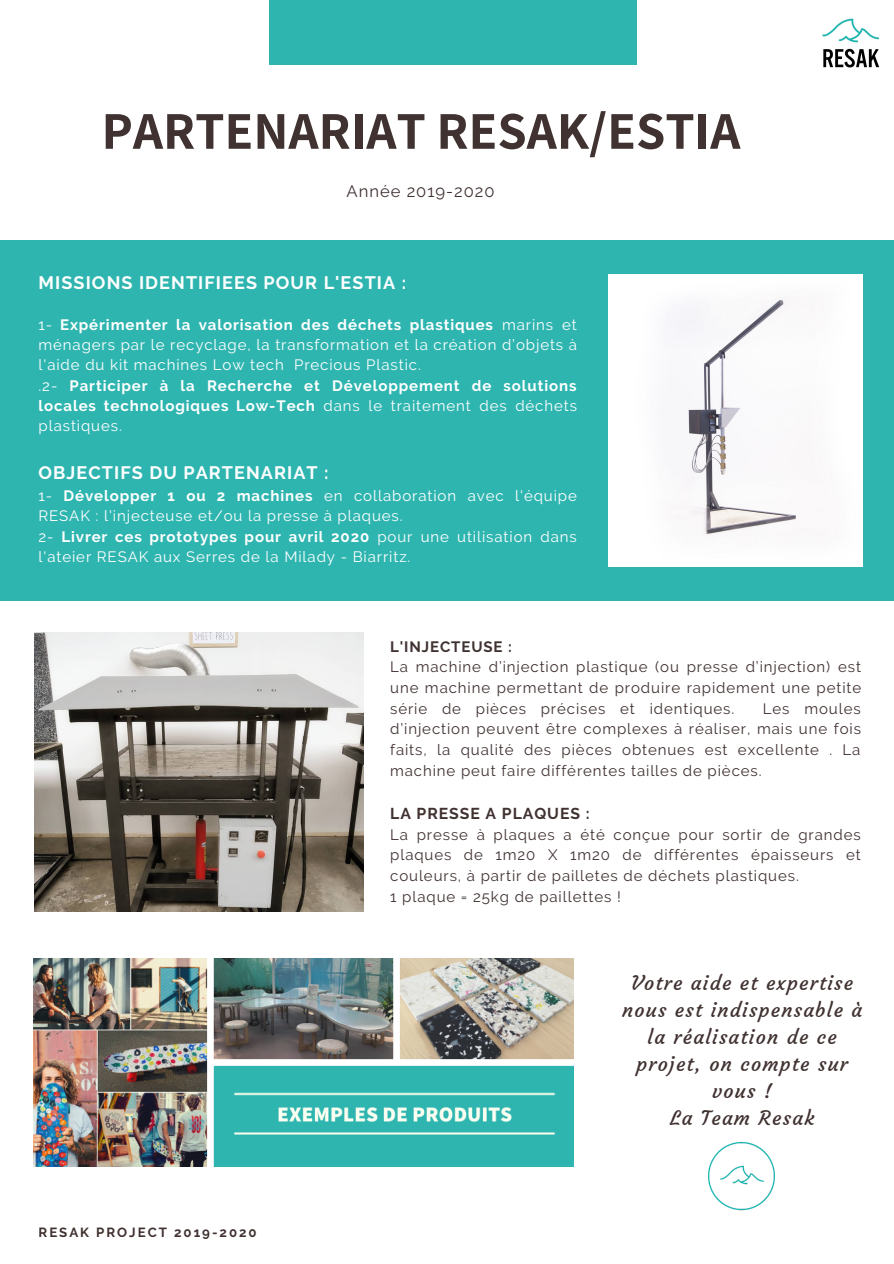
<style>
.page{position:relative;width:894px;height:1264px;background:#fff}
.page>*{position:absolute;margin:0;border:0;box-sizing:border-box;transform-origin:0 0}
.t1{font:700 52.95px "Assistant";color:#403231}
.t2{font:19.8px/27px "Courgette";letter-spacing:.06em;color:#403231;text-align:center}
.t3{font:700 18px "Raleway";letter-spacing:.06em;color:#fff}
.t4{font:16.5px "Raleway";letter-spacing:.06em;color:#403231}
.t5{font:700 15.75px "Raleway";letter-spacing:.06em;color:#403231}
.t6{font:15px/20.2px "Raleway";letter-spacing:.06em;color:#fff}
.t7{font:15px/20.7px "Raleway";letter-spacing:.06em;color:#403231;text-align:justify}
.t8{font:700 15px "Raleway";letter-spacing:.06em;color:#403231}
.t9{font:700 13.2px "Raleway";letter-spacing:.15em;color:#403231}
.s1{font-weight:700}
</style>
<div class="page">
<div style="left:269px;top:0;width:367px;height:64px;background:#2fb5b0"></div>
<div style="left:0;top:241px;width:893px;height:359px;background:#2fb5b0"></div>
<img style="left:34px;top:958px;width:539px;height:208px">
<div style="left:608px;top:274px;width:254px;height:292px;background:#fbfafb"></div>
<img style="left:34px;top:632px;width:329px;height:279px">
<img style="left:708px;top:1141px;width:67px;height:70px">
<img style="left:822px;top:18px;width:58px;height:50px">
<h1 class="t1" style="left:101px;top:95px;width:640px">PARTENARIAT RESAK/ESTIA</h1>
<p class="t4" style="left:346px;top:182px;width:149px">Année 2019-2020</p>
<p class="t3" style="left:39px;top:272px;width:369px">MISSIONS IDENTIFIEES POUR L'ESTIA :</p>
<p class="t6" style="left:39px;top:314px;width:540px">1- <span class="s1">Expérimenter la valorisation des déchets plastiques</span> marins et ménagers par le recyclage, la transformation et la création d’objets à l'aide du kit machines Low tech Precious Plastic.<br>.2- <span class="s1">Participer à la Recherche et Développement de solutions locales technologiques Low-Tech</span> dans le traitement des déchets plastiques.</p>
<p class="t3" style="left:39px;top:461px;width:291px">OBJECTIFS DU PARTENARIAT :</p>
<p class="t6" style="left:39px;top:485px;width:539px">1- <span class="s1">Développer 1 ou 2 machines</span> en collaboration avec l'équipe RESAK : l'injecteuse et/ou la presse à plaques.<br>2- <span class="s1">Livrer ces prototypes pour avril 2020</span> pour une utilisation dans l'ateier RESAK aux Serres de la Milady - Biarritz.</p>
<p class="t8" style="left:390px;top:637px;width:123px">L'INJECTEUSE :</p>
<p class="t7" style="left:390px;top:656px;width:472px">La machine d’injection plastique (ou presse d’injection) est une machine permettant de produire rapidement une petite série de pièces précises et identiques.</p>
<p class="t7" style="left:390px;top:698px;width:472px;text-indent:372px">Les moules d’injection peuvent être complexes à réaliser, mais une fois faits, la qualité des pièces obtenues est excellente . La machine peut faire différentes tailles de pièces.</p>
<p class="t5" style="left:390px;top:804px;width:201px">LA PRESSE A PLAQUES :</p>
<p class="t7" style="left:390px;top:824px;width:472px;text-align:left">La presse à plaques a été conçue pour sortir de grandes plaques de 1m20 X 1m20 de différentes épaisseurs et couleurs, à partir de pailletes de déchets plastiques.<br>1 plaque = 25kg de paillettes !</p>
<p class="t9" style="left:39px;top:1224px;width:220px">RESAK PROJECT 2019-2020</p>
<h2 class="t2" style="left:622px;top:969px;width:241px">Votre aide et expertise nous est indispensable à la réalisation de ce projet, on compte sur vous !<br>La Team Resak</h2>
</div>
